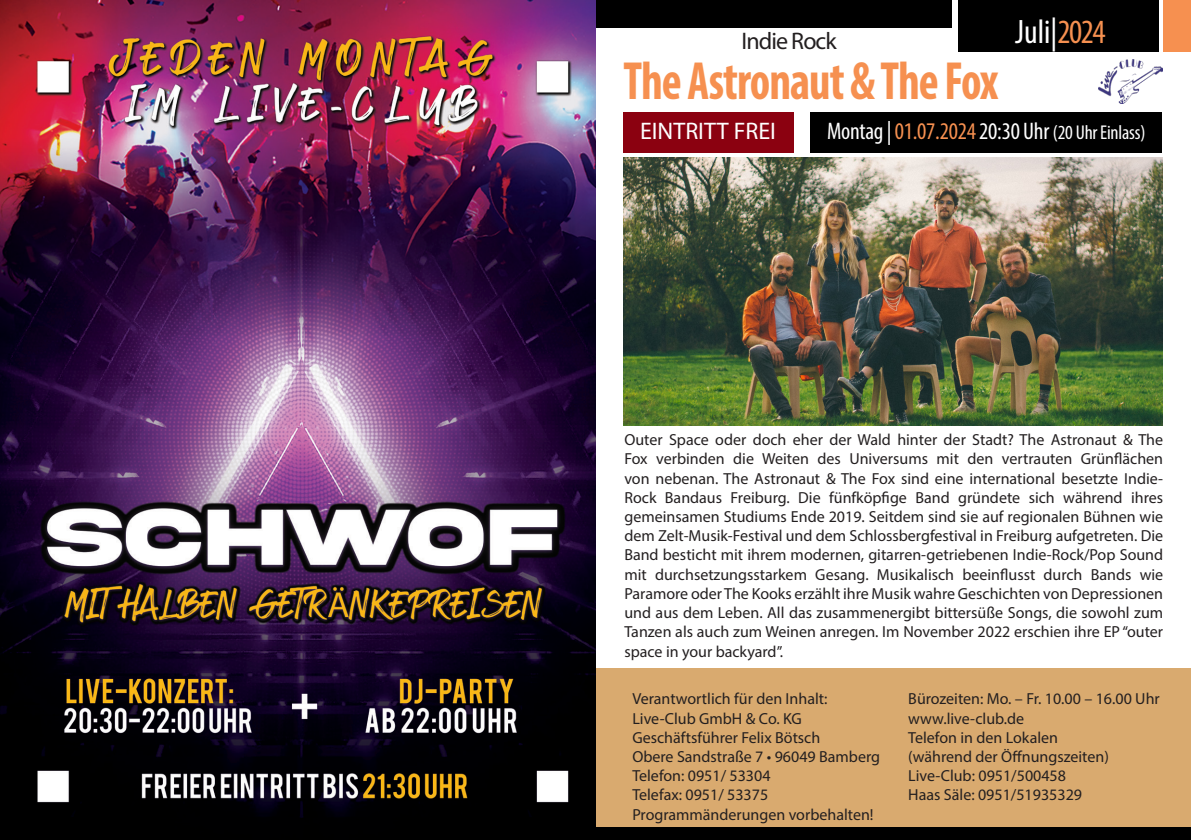
<style>
.page{position:relative;width:1191px;height:840px;background:#fff}
.page>*{position:absolute;margin:0;border:0;box-sizing:border-box;transform-origin:0 0}
.t1{font:700 condensed 54px "Myriad Pro";letter-spacing:-.02em;color:#f69050;scale:.88 1}
.t2{font:condensed 34px "Myriad Pro";letter-spacing:-.02em;color:#fff}
.t3{font:condensed 24px "Myriad Pro";letter-spacing:-.01em;color:#fff}
.t4{font:24px "Myriad Pro";color:#fff}
.t5{font:24px "Myriad Pro";letter-spacing:-.04em;color:#231f20}
.t6{font:16px/19.2px "Myriad Pro";color:#231f20}
.s1{color:#f69050}
.s2{font-size:20px}
</style>
<div class="page">
<div style="left:596px;top:667px;width:595px;height:164px;background:#d9aa6f"></div>
<div style="left:0;top:827px;width:1191px;height:12px;background:#000"></div>
<div style="left:595px;top:0;width:356px;height:27px;background:#000"></div>
<div style="left:958px;top:0;width:200px;height:51px;background:#000"></div>
<div style="left:1163px;top:0;width:28px;height:51px;background:#f69050"></div>
<img style="left:0;top:0;width:595px;height:827px">
<img style="left:1099px;top:59px;width:63px;height:44px">
<div style="left:810px;top:112px;width:351px;height:40px;background:#000"></div>
<div style="left:623px;top:112px;width:170px;height:40px;background:#8b0110"></div>
<img style="left:623px;top:157px;width:539px;height:268px">
<h3 class="t5" style="left:741px;top:26px;width:97px">Indie Rock</h3>
<h2 class="t2" style="left:1015px;top:11px;width:92px">Juli|<span class="s1">2024</span></h2>
<h1 class="t1" style="left:623px;top:47px;width:428px">The Astronaut &amp; The Fox</h1>
<h3 class="t4" style="left:640px;top:116px;width:137px">EINTRITT FREI</h3>
<h3 class="t3" style="left:827px;top:117px;width:320px">Montag|<span class="s1">01.07.2024</span>20:30 Uhr <span class="s2">(20 Uhr Einlass)</span></h3>
<p class="t6" style="left:624px;top:429px;width:540px;text-align:justify">Outer Space oder doch eher der Wald hinter der Stadt? The Astronaut &amp; The Fox verbinden die Weiten des Universums mit den vertrauten Grünflächen von nebenan. The Astronaut &amp; The Fox sind eine international besetzte Indie-Rock Bandaus Freiburg. Die fünfköpfige Band gründete sich während ihres gemeinsamen Studiums Ende 2019. Seitdem sind sie auf regionalen Bühnen wie dem Zelt-Musik-Festival und dem Schlossbergfestival in Freiburg aufgetreten. Die Band besticht mit ihrem modernen, gitarren-getriebenen Indie-Rock/Pop Sound mit durchsetzungsstarkem Gesang. Musikalisch beeinflusst durch Bands wie Paramore oder The Kooks erzählt ihre Musik wahre Geschichten von Depressionen und aus dem Leben. All das zusammenergibt bittersüße Songs, die sowohl zum Tanzen als auch zum Weinen anregen. Im November 2022 erschien ihre EP “outer space in your backyard”.</p>
<p class="t6" style="left:632px;top:688px;width:249px">Verantwortlich für den Inhalt:<br>Live-Club GmbH &amp; Co. KG<br>Geschäftsführer Felix Bötsch<br>Obere Sandstraße 7 • 96049 Bamberg<br>Telefon: 0951/ 53304<br>Telefax: 0951/ 53375<br>Programmänderungen vorbehalten!</p>
<p class="t6" style="left:908px;top:688px;width:253px">Bürozeiten: Mo. – Fr. 10.00 – 16.00 Uhr www.live-club.de<br>Telefon in den Lokalen<br>(während der Öffnungszeiten)<br>Live-Club: 0951/500458<br>Haas Säle: 0951/51935329</p>
</div>
